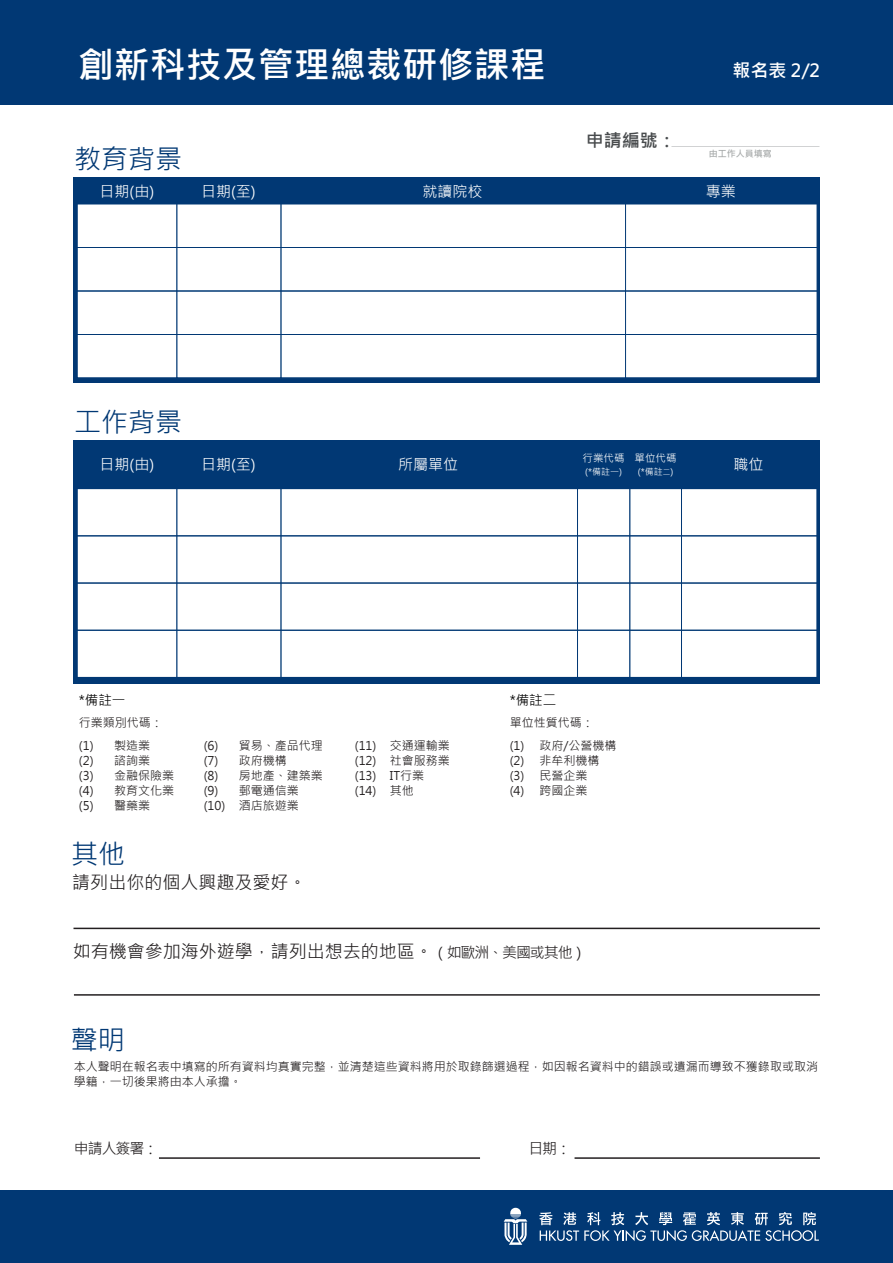
<style>
.page{position:relative;width:893px;height:1263px;background:#fff}
.page>*{position:absolute;margin:0;border:0;box-sizing:border-box;transform-origin:0 0}
.t1{font:700 36px "Microsoft Jheng Hei";color:#fff}
.t2{font:27px "Microsoft Jheng Hei";color:#013874}
.t3{font:18px "Microsoft Jheng Hei";color:#231f20}
.t4{font:700 18px "Microsoft Jheng Hei";color:#fff}
.t5{font:700 18px "Microsoft Jheng Hei";color:#484b4d}
.t6{font:15px "Microsoft Jheng Hei";color:#fff}
.t7{font:15px "Microsoft Jheng Hei";letter-spacing:-.075em;color:#231f20}
.t8{font:13.5px "Microsoft Jheng Hei";color:#000001}
.t9{font:12px/15px "Microsoft Jheng Hei";color:#231f20}
.t10{font:10.5px "Microsoft Jheng Hei";color:#fff}
.t11{font:9px "Microsoft Jheng Hei";color:#fff}
.t12{font:700 9px "Microsoft Jheng Hei";color:#a7aaaa}
.s1{font-size:7.5px}
.s2{font-size:15px}
</style>
<div class="page">
<div style="left:0;top:0;width:893px;height:105px;background:#013874"></div>
<div style="left:0;top:1190px;width:893px;height:73px;background:#013874"></div>
<hr style="left:73px;top:928px;width:747px;height:1px;background:#231f20">
<hr style="left:74px;top:994px;width:746px;height:2px;background:#231f20">
<hr style="left:159px;top:1157px;width:321px;height:2px;background:#231f20">
<hr style="left:574px;top:1157px;width:246px;height:2px;background:#231f20">
<div style="left:74px;top:177px;width:746px;height:206px;background:#013874"></div>
<div style="left:77px;top:179px;width:100px;height:199px;background:#fff;border:1px solid #013874"></div>
<div style="left:281px;top:179px;width:346px;height:199px;background:#fff"></div>
<div style="left:177px;top:179px;width:104px;height:199px;background:#fff"></div>
<div style="left:625px;top:179px;width:192px;height:199px;background:#fff;border:1px solid #013874"></div>
<div style="left:74px;top:177px;width:746px;height:27px;background:#013874"></div>
<div style="left:74px;top:247px;width:744px;height:44px;border:1px solid #013874"></div>
<div style="left:74px;top:334px;width:744px;height:44px;border:1px solid #013874"></div>
<div style="left:74px;top:462px;width:746px;height:221px;background:#013874"></div>
<div style="left:77px;top:463px;width:100px;height:215px;background:#fff;border:1px solid #013874"></div>
<div style="left:281px;top:463px;width:297px;height:215px;background:#fff"></div>
<div style="left:630px;top:463px;width:52px;height:215px;background:#fff"></div>
<div style="left:577px;top:463px;width:53px;height:215px;background:#fff;border:1px solid #013874"></div>
<div style="left:177px;top:463px;width:104px;height:215px;background:#fff"></div>
<div style="left:681px;top:463px;width:136px;height:215px;background:#fff;border:1px solid #013874"></div>
<div style="left:74px;top:440px;width:746px;height:49px;background:#013874"></div>
<div style="left:74px;top:488px;width:744px;height:48px;border:1px solid #013874"></div>
<div style="left:74px;top:583px;width:744px;height:47px;border:1px solid #013874"></div>
<div style="left:74px;top:630px;width:744px;height:48px;border:1px solid #013874"></div>
<svg style="left:504px;top:1208px;width:23px;height:37px"></svg>
<svg style="left:539px;top:1212px;width:280px;height:29px"></svg>
<h1 class="t1" style="left:78px;top:42px;width:469px">創新科技及管理總裁研修課程</h1>
<h2 class="t2" style="left:74px;top:142px;width:109px">教育背景</h2>
<h3 class="t5" style="left:586px;top:129px;width:91px">申請編號：</h3>
<h3 class="t4" style="left:732px;top:59px;width:89px">報名表 2/2</h3>
<p class="t12" style="left:709px;top:148px;width:64px">由工作人員填寫</p>
<p class="t6" style="left:100px;top:182px;width:56px">日期(由)</p>
<p class="t6" style="left:201px;top:182px;width:56px">日期(至)</p>
<p class="t6" style="left:422px;top:182px;width:61px">就讀院校</p>
<p class="t6" style="left:706px;top:182px;width:31px">專業</p>
<h2 class="t2" style="left:74px;top:405px;width:109px">工作背景</h2>
<p class="t6" style="left:100px;top:455px;width:56px">日期(由)</p>
<p class="t6" style="left:201px;top:455px;width:56px">日期(至)</p>
<p class="t6" style="left:398px;top:455px;width:61px">所屬單位</p>
<p class="t6" style="left:734px;top:455px;width:31px">職位</p>
<p class="t10" style="left:583px;top:451px;width:43px">行業代碼</p>
<p class="t11" style="left:585px;top:466px;width:38px">(*備註一)</p>
<p class="t10" style="left:635px;top:451px;width:43px">單位代碼</p>
<p class="t11" style="left:638px;top:466px;width:37px">(*備註<span class="s1">二</span>)</p>
<p class="t8" style="left:79px;top:691px;width:48px">*備註一</p>
<p class="t8" style="left:510px;top:691px;width:48px">*備註二</p>
<p class="t9" style="left:114px;top:711px;width:50px;line-height:22.5px;text-indent:-35px">行業類別代碼：製造業</p>
<p class="t9" style="left:114px;top:753px;width:61px">諮詢業<br>金融保險業教育文化業醫藥業</p>
<p class="t9" style="left:79px;top:738px;width:16px;text-align:justify">(1) (2) (3) (4) (5)</p>
<p class="t9" style="left:239px;top:738px;width:85px">貿易、產品代理政府機構<br>房地產、建築業郵電通信業<br>酒店旅遊業</p>
<p class="t9" style="left:204px;top:738px;width:23px">(6) (7) (8) (9) (10)</p>
<p class="t9" style="left:390px;top:738px;width:61px">交通運輸業社會服務業<br>IT行業<br>其他</p>
<p class="t9" style="left:355px;top:738px;width:23px;text-align:justify">(11) (12) (13) (14)</p>
<h2 class="t2" style="left:71px;top:837px;width:55px">其他</h2>
<h3 class="t3" style="left:72px;top:871px;width:236px">請列出你的個人興趣及愛好。</h3>
<p class="t9" style="left:510px;top:711px;width:108px;line-height:22.5px">單位性質代碼：<br>(1) 政府/公營機構</p>
<p class="t9" style="left:510px;top:753px;width:91px">(2) 非牟利機構(3) 民營企業(4) 跨國企業</p>
<h3 class="t3" style="left:73px;top:940px;width:515px">如有機會參加海外遊學，請列出想去的地區。<span class="s2">（如歐洲、美國或其他）</span></h3>
<h2 class="t2" style="left:71px;top:1023px;width:55px">聲明</h2>
<p class="t9" style="left:74px;top:1059px;width:745px">本人聲明在報名表中填寫的所有資料均真實完整，並清楚這些資料將用於取錄篩選過程，如因報名資料中的錯誤或遺漏而導致不獲錄取或取消學籍，一切後果將由本人承擔。</p>
<p class="t7" style="left:74px;top:1139px;width:86px">申請人簽署：</p>
<p class="t7" style="left:528px;top:1139px;width:44px">日期：</p>
</div>
